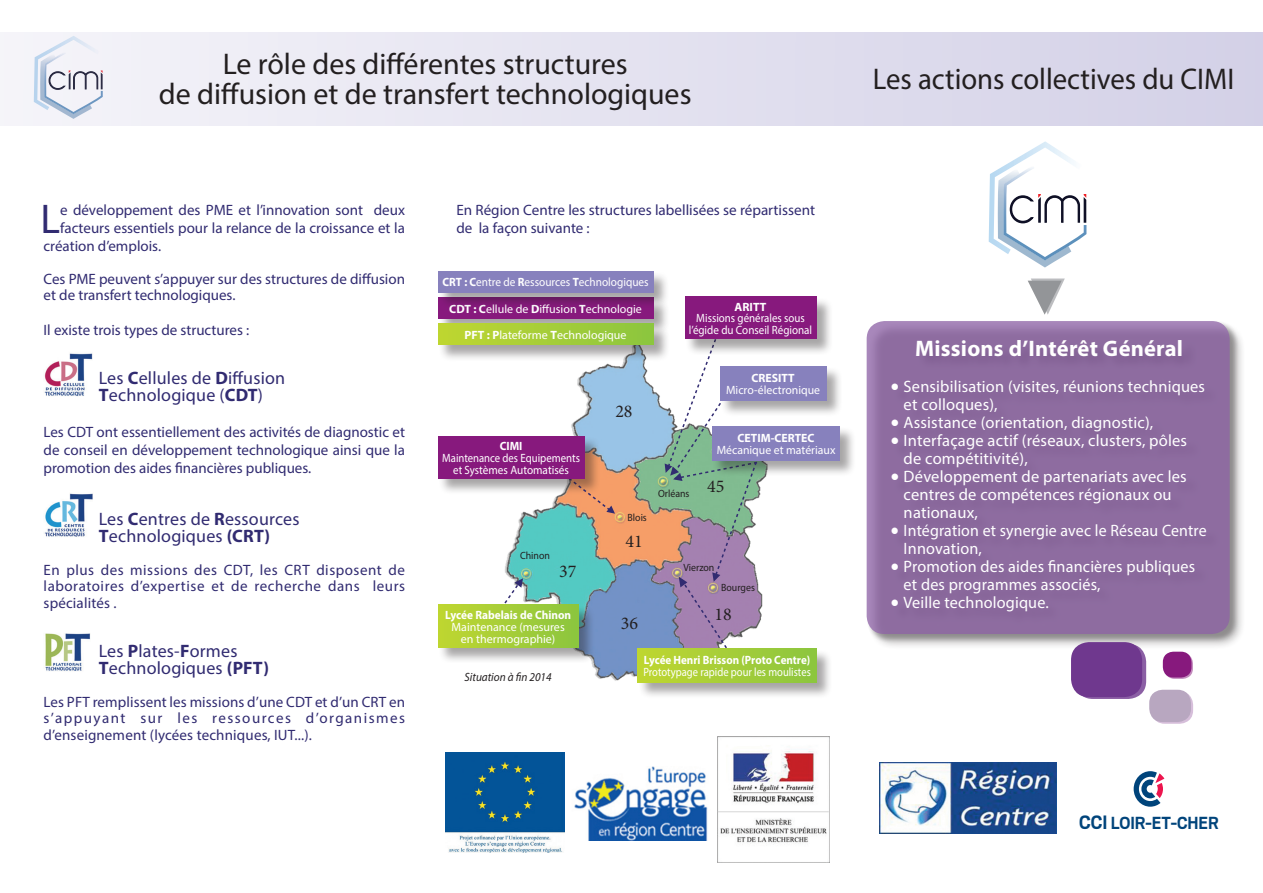
<style>
.page{position:relative;width:1263px;height:893px;background:#fff}
.page>*{position:absolute;margin:0;border:0;box-sizing:border-box;transform-origin:0 0}
.texte_courant{font:41.7px "Myriad Pro";color:#312b71}
.t1{font:30px/30px "Myriad Pro";color:#231f20;text-align:center}
.t2{font:30px "Myriad Pro";color:#231f20;scale:.96 1}
.t3{font:700 22.5px "Myriad Pro";letter-spacing:.01em;color:#fff}
.t4{font:700 19.5px "Scout";letter-spacing:-.005em;color:#00447b;scale:.94 1}
.t5{font:18px/16.5px "Myriad Pro";letter-spacing:.01em;color:#312b71}
.t6{font:18px "Minion Pro";color:#231f20}
.t7{font:16.5px/18px "Myriad Pro";letter-spacing:.01em;color:#fff}
.t8{font:16.5px/18px "Myriad Pro";letter-spacing:.01em;color:#fff;scale:.96 1}
.texte_courant-2{font:15px/18px "Myriad Pro";color:#312b71}
.Puces{font:15px/16.5px "Myriad Pro";letter-spacing:.01em;color:#312b71}
.Puces-2{font:15px/16.5px "Myriad Pro";letter-spacing:.035em;color:#312b71}
.Parag_bloc{font:12px/12px "Myriad Pro";color:#fff;text-align:center}
.Parag_bloc-2{font:12px/12px "Myriad Pro";color:#fff;text-align:center;scale:.89 1}
.Parag_bloc-3{font:12px "Myriad Pro";color:#fff;scale:.94 1}
.Parag_bloc-4{font:12px "Myriad Pro";color:#fff;scale:.88 1}
.Parag_bloc-5{font:700 12px "Myriad Pro";color:#fff;scale:.92 1}
.Parag_bloc-6{font:12px/10.5px "Myriad Pro";color:#fff;text-align:center;scale:.91 1}
.Parag_bloc-7{font:12px "Myriad Pro";color:#fff;scale:.92 1}
.Parag_bloc-8{font:700 12px "Myriad Pro";color:#fff;scale:.94 1}
.Parag_bloc-9{font:700 12px "Myriad Pro";color:#fff}
.Parag_bloc-10{font:italic 12px "Myriad Pro";color:#231f20;scale:.94 1}
.Parag_bloc-11{font:10.5px "Myriad Pro";color:#231f20;scale:.94 1}
.s1{font-weight:700}
.s2{font-size:21.6px}
</style>
<div class="page">
<svg style="left:989px;top:141px;width:97px;height:127px"></svg>
<div style="left:867px;top:322px;width:379px;height:329px;background:#231f20;opacity:.5"></div>
<div style="left:866px;top:321px;width:372px;height:322px;background:#231f20;opacity:.5"></div>
<div style="left:867px;top:321px;width:363px;height:313px;background:#8d6c9f;border-radius:18px"></div>
<svg style="left:1028px;top:279px;width:37px;height:36px"></svg>
<svg style="left:1075px;top:644px;width:71px;height:55px"></svg>
<div style="left:1071px;top:642px;width:71px;height:55px;background:#6f388e;border-radius:18px"></div>
<svg style="left:1151px;top:691px;width:42px;height:33px"></svg>
<div style="left:1149px;top:690px;width:42px;height:32px;background:#b8a7c0;border-radius:13px"></div>
<svg style="left:1164px;top:653px;width:29px;height:26px"></svg>
<div style="left:1163px;top:652px;width:28px;height:25px;background:#87197d;border-radius:11px"></div>
<img style="left:457px;top:362px;width:309px;height:321px">
<svg style="left:478px;top:578px;width:45px;height:27px"></svg>
<svg style="left:543px;top:458px;width:72px;height:56px"></svg>
<div style="left:438px;top:298px;width:232px;height:38px;background:#231f20;opacity:.4"></div>
<div style="left:438px;top:298px;width:215px;height:21px;background:#87197d"></div>
<div style="left:438px;top:324px;width:232px;height:38px;background:#231f20;opacity:.4"></div>
<div style="left:438px;top:324px;width:215px;height:21px;background:linear-gradient(to right,#bfd631,#8cc53f)"></div>
<div style="left:438px;top:271px;width:232px;height:38px;background:#231f20;opacity:.4"></div>
<div style="left:438px;top:271px;width:215px;height:21px;background:#8781bd"></div>
<div style="left:438px;top:605px;width:157px;height:59px;background:#231f20;opacity:.4"></div>
<div style="left:438px;top:605px;width:140px;height:42px;background:linear-gradient(to right,#bfd631,#8cc53f)"></div>
<div style="left:438px;top:436px;width:163px;height:59px;background:#231f20;opacity:.4"></div>
<div style="left:438px;top:436px;width:146px;height:43px;background:#87197d"></div>
<div style="left:685px;top:297px;width:148px;height:59px;background:#231f20;opacity:.4"></div>
<div style="left:685px;top:297px;width:131px;height:42px;background:#87197d"></div>
<div style="left:720px;top:366px;width:123px;height:51px;background:#231f20;opacity:.4"></div>
<div style="left:720px;top:366px;width:106px;height:34px;background:#8781bd"></div>
<div style="left:712px;top:427px;width:145px;height:50px;background:#231f20;opacity:.4"></div>
<div style="left:712px;top:426px;width:128px;height:34px;background:#8781bd"></div>
<div style="left:638px;top:649px;width:195px;height:50px;background:#231f20;opacity:.4"></div>
<div style="left:638px;top:648px;width:178px;height:34px;background:linear-gradient(to right,#bfd631,#8cc53f)"></div>
<svg style="left:665px;top:315px;width:94px;height:345px"></svg>
<div style="left:0;top:32px;width:1263px;height:93px;background:linear-gradient(to right,#f1f1f7,#d5d2e8)"></div>
<img style="left:574px;top:766px;width:134px;height:74px">
<img style="left:717px;top:736px;width:112px;height:72px">
<img style="left:717px;top:808px;width:112px;height:55px">
<img style="left:880px;top:763px;width:177px;height:71px">
<svg style="left:1134px;top:771px;width:30px;height:36px"></svg>
<img style="left:446px;top:753px;width:119px;height:100px">
<img style="left:44px;top:493px;width:49px;height:44px">
<img style="left:44px;top:353px;width:49px;height:43px">
<img style="left:45px;top:633px;width:45px;height:38px">
<hr style="left:718px;top:811px;width:111px;height:1px;background:#d6d6d6">
<p class="t1" style="left:159px;top:48px;width:534px">Le rôle des différentes structures<br>de diffusion et de transfert technologiques</p>
<p class="texte_courant" style="left:40px;top:193px;width:21px">L</p>
<p class="texte_courant-2" style="left:60px;top:200px;width:346px">e développement des PME et l’innovation sont deux</p>
<p class="texte_courant-2" style="left:60px;top:218px;width:346px">facteurs essentiels pour la relance de la croissance et la</p>
<p class="texte_courant-2" style="left:44px;top:236px;width:119px">création d’emplois.</p>
<p class="texte_courant-2" style="left:44px;top:270px;width:363px;line-height:16.5px">Ces PME peuvent s’appuyer sur des structures de diffusion et de transfert technologiques.</p>
<p class="texte_courant-2" style="left:44px;top:320px;width:207px">Il existe trois types de structures :</p>
<p class="t5" style="left:99px;top:370px;width:188px">Les <span class="s1">C</span>ellules de <span class="s1">D</span>iffusion<br><span class="s1">T</span>echnologique (<span class="s1">CDT</span>)</p>
<p class="texte_courant-2" style="left:44px;top:422px;width:363px">Les CDT ont essentiellement des activités de diagnostic et de conseil en développement technologique ainsi que la</p>
<p class="texte_courant-2" style="left:44px;top:458px;width:269px">promotion des aides financières publiques.</p>
<p class="t5" style="left:99px;top:511px;width:202px">Les <span class="s1">C</span>entres de <span class="s1">R</span>essources<br><span class="s1">T</span>echnologiques <span class="s1">(CRT)</span></p>
<p class="Puces-2" style="left:44px;top:561px;width:363px">En plus des missions des CDT, les CRT disposent de laboratoires d’expertise et de recherche dans leurs</p>
<p class="Puces" style="left:44px;top:594px;width:75px">spécialités .</p>
<p class="t5" style="left:99px;top:643px;width:172px">Les <span class="s1">P</span>lates-<span class="s1">F</span>ormes<br><span class="s1">T</span>echnologiques <span class="s1">(PFT)</span></p>
<p class="Puces" style="left:44px;top:693px;width:363px">Les PFT remplissent les missions d’une CDT et d’un CRT en s’appuyant sur les ressources d’organismes</p>
<p class="Puces" style="left:44px;top:726px;width:270px">d’enseignement (lycées techniques, IUT...).</p>
<p class="texte_courant-2" style="left:456px;top:200px;width:360px">En Région Centre les structures labellisées se répartissent de la façon suivante :</p>
<p class="Parag_bloc-3" style="left:442px;top:275px;width:221px"><span class="s1">CRT : C</span>entre de <span class="s1">R</span>essources <span class="s1">T</span>echnologiques</p>
<p class="Parag_bloc" style="left:449px;top:302px;width:194px"><span class="s1">CDT : C</span>ellule de <span class="s1">D</span>iffusion <span class="s1">T</span>echnologie</p>
<p class="Parag_bloc" style="left:465px;top:329px;width:163px"><span class="s1">PFT : P</span>lateforme <span class="s1">T</span>echnologique</p>
<p class="Parag_bloc-2" style="left:442px;top:439px;width:156px"><span class="s1">CIMI<br></span>Maintenance des Equipements et Systèmes Automatisés</p>
<p class="Parag_bloc-11" style="left:520px;top:549px;width:33px">Chinon</p>
<p class="t6" style="left:559px;top:559px;width:19px">37</p>
<p class="t6" style="left:615px;top:399px;width:19px">28</p>
<p class="Parag_bloc-11" style="left:627px;top:511px;width:22px">Blois</p>
<p class="t6" style="left:625px;top:529px;width:19px">41</p>
<p class="Parag_bloc-6" style="left:696px;top:302px;width:121px"><span class="s1">ARITT<br></span>Missions générales sous</p>
<p class="Parag_bloc-7" style="left:689px;top:322px;width:136px">l’égide du Conseil Régional</p>
<p class="Parag_bloc-9" style="left:751px;top:370px;width:45px">CRESITT</p>
<p class="Parag_bloc" style="left:726px;top:383px;width:96px">Micro-électronique</p>
<p class="Parag_bloc-9" style="left:737px;top:430px;width:79px">CETIM-CERTEC</p>
<p class="Parag_bloc" style="left:717px;top:444px;width:120px">Mécanique et matériaux</p>
<p class="Parag_bloc-11" style="left:658px;top:487px;width:35px">Orléans</p>
<p class="t6" style="left:707px;top:474px;width:19px">45</p>
<p class="Parag_bloc-11" style="left:683px;top:561px;width:34px">Vierzon</p>
<p class="Parag_bloc-11" style="left:721px;top:581px;width:37px">Bourges</p>
<p class="Parag_bloc-8" style="left:445px;top:607px;width:136px">Lycée Rabelais de Chinon</p>
<p class="Parag_bloc" style="left:452px;top:620px;width:115px">Maintenance (mesures en thermographie)</p>
<p class="Parag_bloc-10" style="left:465px;top:670px;width:94px">Situation à fin 2014</p>
<p class="t6" style="left:621px;top:611px;width:19px">36</p>
<p class="t6" style="left:714px;top:602px;width:19px">18</p>
<p class="Parag_bloc-5" style="left:644px;top:652px;width:182px">Lycée Henri Brisson (Proto Centre)</p>
<p class="Parag_bloc-4" style="left:643px;top:665px;width:192px">Prototypage rapide pour les moulistes</p>
<p class="t2" style="left:873px;top:60px;width:378px">Les actions collectives du CIMI</p>
<p class="t3" style="left:915px;top:333px;width:269px">Missions d’Intérêt Général</p>
<p class="t7" style="left:904px;top:377px;width:303px;text-indent:-13px">• Sensibilisation (visites, réunions techniques et colloques),</p>
<p class="t7" style="left:891px;top:413px;width:264px">• Assistance (orientation, diagnostic),</p>
<p class="t7" style="left:904px;top:431px;width:285px;text-indent:-13px">• Interfaçage actif (réseaux, clusters, pôles de compétitivité),</p>
<p class="t7" style="left:904px;top:467px;width:285px;text-indent:-13px">• Développement de partenariats avec les centres de compétences régionaux ou nationaux,</p>
<p class="t8" style="left:904px;top:521px;width:317px;text-indent:-13px">• Intégration et synergie avec le Réseau Centre<br>Innovation,</p>
<p class="t7" style="left:904px;top:557px;width:293px;text-indent:-13px">• Promotion des aides financières publiques et des programmes associés,</p>
<p class="t7" style="left:891px;top:593px;width:159px">• Veille technologique.</p>
<p class="t4" style="left:1079px;top:812px;width:150px"><span class="s2">CCI</span> LOIR-ET-CHER</p>
</div>
